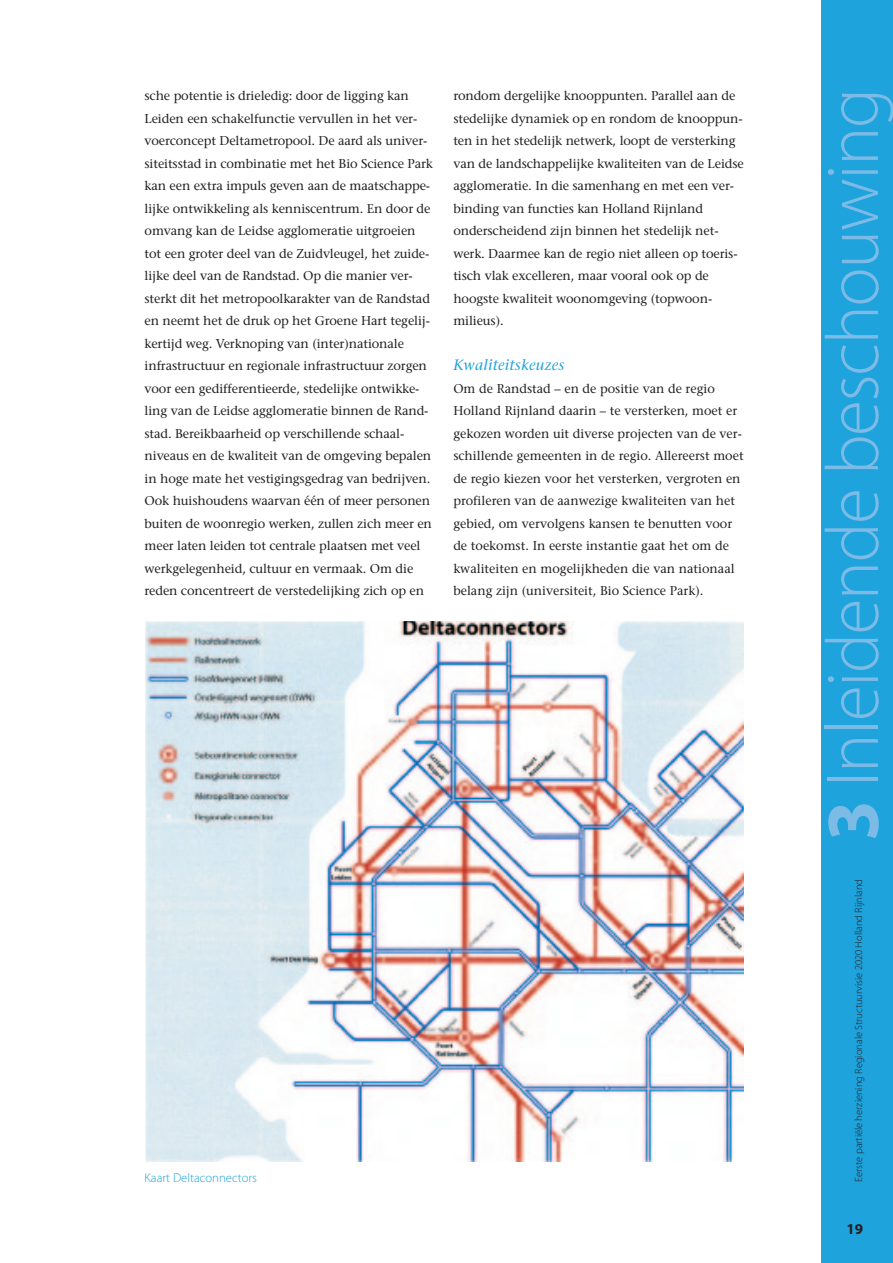
<style>
.page{position:relative;width:893px;height:1263px;background:#fff}
.page>*{position:absolute;margin:0;border:0;box-sizing:border-box;transform-origin:0 0}
.t1{font:300 75px "Myriad";letter-spacing:-.02em;color:#7dbbe7}
.t2{font:italic 15px "Stone Serif";letter-spacing:.02em;color:#1ea3dc}
.t3{font:700 15px "Myriad";color:#231f20}
.t4{font:12.75px/22.5px "Stone Serif";letter-spacing:-.01em;color:#231f20}
.t5{font:300 12.75px "Myriad";color:#1ea3dc}
.t6{font:300 10.5px "Myriad";color:#231f20}
.s1{font-weight:700}
</style>
<div class="page">
<div style="left:822px;top:0;width:71px;height:1263px;background:#1ea3dc"></div>
<img style="left:145px;top:621px;width:598px;height:540px">
<p class="t4" style="left:145px;top:85px;width:290px">sche potentie is drieledig: door de ligging kan Leiden een schakelfunctie vervullen in het ver&shy;voerconcept Deltametropool. De aard als univer&shy;siteitsstad in combinatie met het Bio Science Park kan een extra impuls geven aan de maatschappe&shy;lijke ontwikkeling als kenniscentrum. En door de omvang kan de Leidse agglomeratie uitgroeien tot een groter deel van de Zuidvleugel, het zuide&shy;lijke deel van de Randstad. Op die manier ver&shy;sterkt dit het metropoolkarakter van de Randstad en neemt het de druk op het Groene Hart tegelij&shy;kertijd weg. Verknoping van (inter)nationale infrastructuur en regionale infrastructuur zorgen voor een gedifferentieerde, stedelijke ontwikke&shy;ling van de Leidse agglomeratie binnen de Rand&shy;stad. Bereikbaarheid op verschillende schaal&shy;niveaus en de kwaliteit van de omgeving bepalen in hoge mate het vestigingsgedrag van bedrijven.<br>Ook huishoudens waarvan één of meer personen buiten de woonregio werken, zullen zich meer en meer laten leiden tot centrale plaatsen met veel werkgelegenheid, cultuur en vermaak. Om die reden concentreert de verstedelijking zich op en</p>
<p class="t4" style="left:453px;top:85px;width:292px">rondom dergelijke knooppunten. Parallel aan de stedelijke dynamiek op en rondom de knooppun&shy;ten in het stedelijk netwerk, loopt de versterking van de landschappelijke kwaliteiten van de Leidse agglomeratie. In die samenhang en met een ver&shy;binding van functies kan Holland Rijnland onderscheidend zijn binnen het stedelijk net&shy;werk. Daarmee kan de regio niet alleen op toeris&shy;tisch vlak excelleren, maar vooral ook op de hoogste kwaliteit woonomgeving (topwoon&shy;milieus).</p>
<p class="t2" style="left:453px;top:356px;width:113px">Kwaliteitskeuzes</p>
<p class="t4" style="left:453px;top:377px;width:292px">Om de Randstad – en de positie van de regio Holland Rijnland daarin – te versterken, moet er gekozen worden uit diverse projecten van de ver&shy;schillende gemeenten in de regio. Allereerst moet de regio kiezen voor het versterken, vergroten en profileren van de aanwezige kwaliteiten van het gebied, om vervolgens kansen te benutten voor de toekomst. In eerste instantie gaat het om de kwaliteiten en mogelijkheden die van nationaal belang zijn (universiteit, Bio Science Park).</p>
<p class="t5" style="left:145px;top:1171px;width:114px">Kaart Deltaconnectors</p>
<h1 class="t1" style="left:816px;top:841px;width:754px;rotate:-90deg"><span class="s1">3</span> Inleidende beschouwing</h1>
<p class="t6" style="left:853px;top:1182px;width:304px;rotate:-90deg">Eerste partiële herziening Regionale Structuurvisie 2020 Holland Rijnland</p>
<p class="t3" style="left:846px;top:1220px;width:18px">19</p>
</div>
